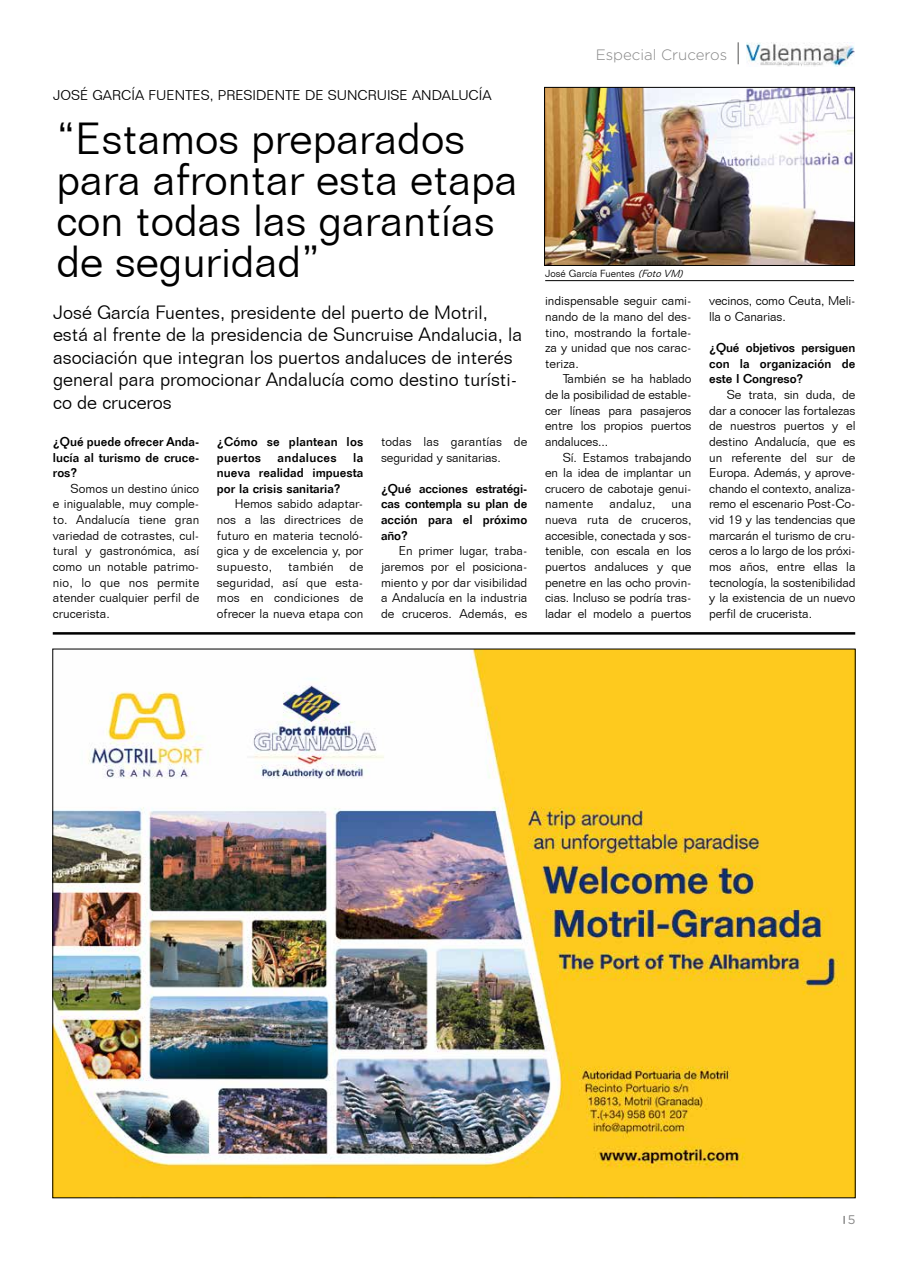
<style>
.page{position:relative;width:908px;height:1265px;background:#fff}
.page>*{position:absolute;margin:0;border:0;box-sizing:border-box;transform-origin:0 0}
.t1{font:300 43.75px/41.2px "Folio BT";color:#000}
.t2{font:300 18.75px/22.5px "Folio BT";color:#000}
.t3{font:300 15px "Gotham";color:#878787}
.t4{font:300 13.75px "Folio BT";color:#000}
.t5{font:300 12.5px/15.6px "Folio BT";color:#000;text-align:justify}
.t6{font:500 12.5px/15.6px "Folio Std";color:#000;text-align:justify}
.t7{font:500 12.5px "Folio Std";letter-spacing:.025em;color:#000}
.t8{font:300 12.5px "Folio BT";letter-spacing:.025em;color:#000}
.t9{font:12.5px "Gotham";color:#878787}
.t10{font:300 10px "Folio BT";color:#000}
.s1{font-style:italic}
</style>
<div class="page">
<svg style="left:737px;top:42px;width:1px;height:22px"></svg>
<img style="left:746px;top:43px;width:108px;height:24px">
<hr style="left:53px;top:632px;width:801px;height:3px;background:#000">
<img style="left:54px;top:651px;width:799px;height:545px">
<img style="left:546px;top:89px;width:306px;height:175px">
<div style="left:544px;top:87px;width:310px;height:179px;border:1px solid #000"></div>
<hr style="left:545px;top:280px;width:308px;height:1px;background:#000">
<p class="t4" style="left:53px;top:87px;width:440px">JOSÉ GARCÍA FUENTES, PRESIDENTE DE SUNCRUISE ANDALUCÍA</p>
<h1 class="t1" style="left:56px;top:117px;width:462px">“Estamos preparados para afrontar esta etapa con todas las garantías de seguridad”</h1>
<p class="t2" style="left:53px;top:301px;width:470px">José García Fuentes, presidente del puerto de Motril, está al frente de la presidencia de Suncruise Andalucia, la asociación que integran los puertos andaluces de interés general para promocionar Andalucía como destino turísti&shy;co de cruceros</p>
<p class="t6" style="left:53px;top:434px;width:148px">¿Qué puede ofrecer Anda&shy;lucía al turismo de cruce&shy;ros?</p>
<p class="t5" style="left:53px;top:480px;width:148px;text-indent:18px">Somos un destino único e inigualable, muy comple&shy;to. Andalucía tiene gran variedad de cotrastes, cul&shy;tural y gastronómica, así como un notable patrimo&shy;nio, lo que nos permite atender cualquier perfil de crucerista.</p>
<p class="t6" style="left:217px;top:434px;width:148px">¿Cómo se plantean los puertos</p>
<p class="t6" style="left:217px;top:449px;width:148px;text-indent:136px">la nueva realidad impuesta por la crisis sanitaria?</p>
<p class="t5" style="left:217px;top:496px;width:148px;text-indent:18px">Hemos sabido adaptar&shy;nos a las directrices de futuro en materia tecnoló&shy;gica y de excelencia y, por supuesto,</p>
<p class="t7" style="left:277px;top:450px;width:61px">andaluces</p>
<p class="t5" style="left:217px;top:559px;width:148px;text-indent:132px">de seguridad, así que esta&shy;mos en condiciones de ofrecer la nueva etapa con</p>
<p class="t8" style="left:288px;top:559px;width:47px">también</p>
<p class="t5" style="left:381px;top:434px;width:148px">todas las garantías de seguridad y sanitarias.</p>
<p class="t6" style="left:381px;top:481px;width:148px">¿Qué acciones estratégi&shy;cas contempla su plan de acción para el próximo año?</p>
<p class="t5" style="left:381px;top:543px;width:148px;text-indent:18px">En primer lugar, traba&shy;jaremos por el posiciona&shy;miento y por dar visibilidad a Andalucía en la industria de cruceros. Además, es</p>
<p class="t3" style="left:595px;top:45px;width:133px">Especial Cruceros</p>
<p class="t10" style="left:545px;top:267px;width:142px">José García Fuentes <span class="s1">(FotoVM)</span></p>
<p class="t5" style="left:545px;top:293px;width:148px">indispensable seguir cami&shy;nando de la mano del des&shy;tino, mostrando la fortale&shy;za y unidad que nos carac&shy;teriza.</p>
<p class="t5" style="left:545px;top:371px;width:148px;text-indent:18px">También se ha hablado de la posibilidad de estable&shy;cer líneas para pasajeros entre los propios puertos andaluces...</p>
<p class="t5" style="left:545px;top:449px;width:148px;text-indent:18px">Sí. Estamos trabajando en la idea de implantar un crucero de cabotaje genui&shy;namente</p>
<p class="t5" style="left:609px;top:496px;width:48px">andaluz,</p>
<p class="t5" style="left:545px;top:496px;width:148px;text-indent:126px">una nueva ruta de cruceros, accesible, conectada y sos&shy;tenible, con escala en los puertos andaluces y que penetre en las ocho provin&shy;cias. Incluso se podría tras&shy;ladar el modelo a puertos</p>
<p class="t5" style="left:708px;top:293px;width:148px">vecinos, como Ceuta, Meli&shy;lla o Canarias.</p>
<p class="t6" style="left:708px;top:340px;width:148px">¿Qué objetivos persiguen con la organización de este I Congreso?</p>
<p class="t5" style="left:708px;top:387px;width:148px;text-indent:18px">Se trata, sin duda, de dar a conocer las fortalezas de nuestros puertos y el destino Andalucía, que es un referente del sur de Europa. Además, y aprove&shy;chando el contexto, analiza&shy;remo el escenario Post-Co&shy;vid 19 y las tendencias que marcarán el turismo de cru&shy;ceros a lo largo de los próxi&shy;mos años, entre ellas la tecnología, la sostenibilidad y la existencia de un nuevo perfil de crucerista.</p>
<p class="t9" style="left:847px;top:1212px;width:9px">5</p>
</div>
